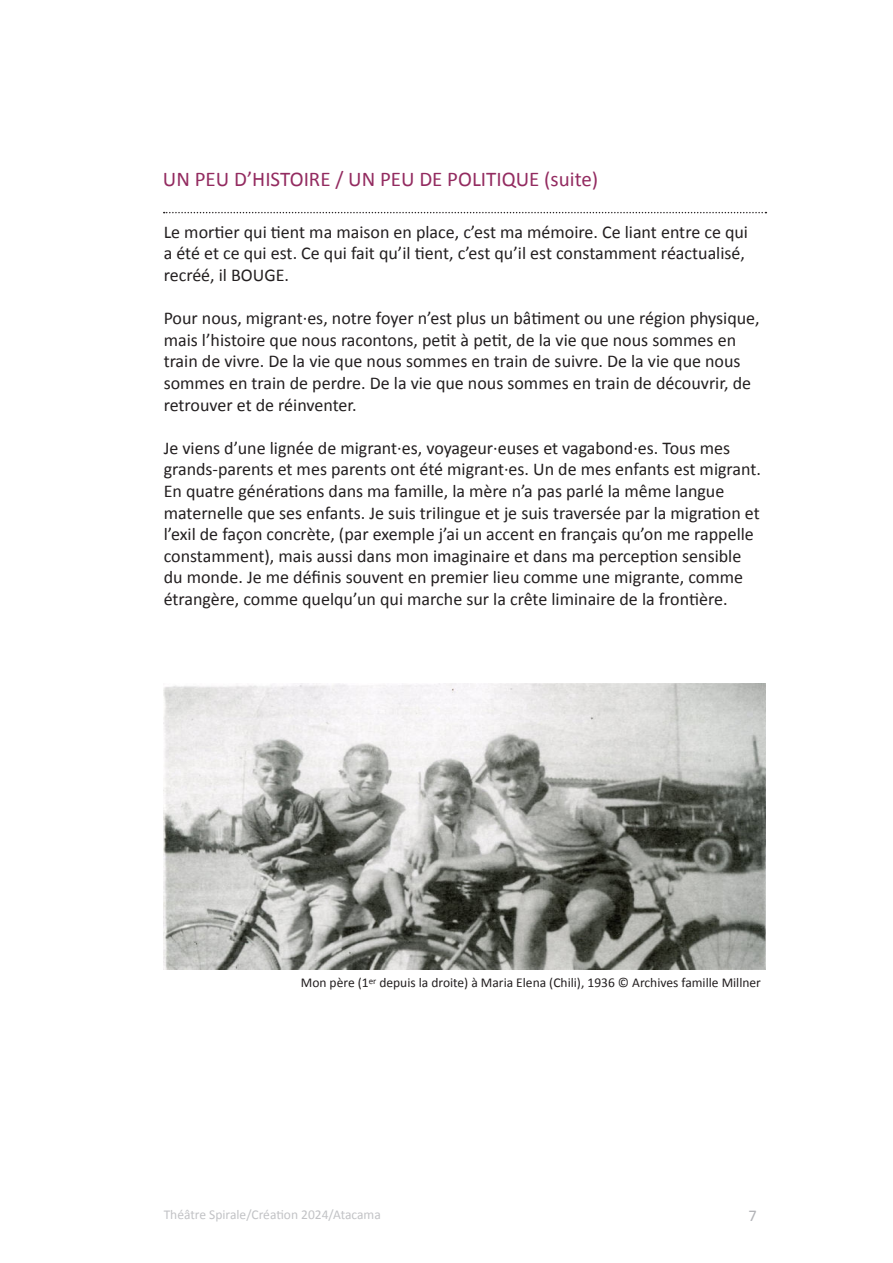
<style>
.page{position:relative;width:893px;height:1263px;background:#fff}
.page>*{position:absolute;margin:0;border:0;box-sizing:border-box;transform-origin:0 0}
.t1{font:21px "Calibri";color:#932b60}
.t2{font:18px/21.6px "Calibri";color:#231f20}
.t3{font:16.5px "Calibri";color:#b2b3b7}
.t4{font:13.5px "Calibri";color:#231f20}
.t5{font:13.5px "Calibri";color:#c2c3c6}
</style>
<div class="page">
<svg style="left:164px;top:212px;width:602px;height:1px"></svg>
<img style="left:164px;top:683px;width:601px;height:286px">
<p class="t1" style="left:163px;top:166px;width:437px">UN PEU D’HISTOIRE / UN PEU DE POLITIQUE (suite)</p>
<p class="t2" style="left:164px;top:221px;width:586px">Le mortier qui tient ma maison en place, c’est ma mémoire. Ce liant entre ce qui a été et ce qui est. Ce qui fait qu’il tient, c’est qu’il est constamment réactualisé, recréé, il BOUGE.</p>
<p class="t2" style="left:164px;top:307px;width:598px">Pour nous, migrant·es, notre foyer n’est plus un bâtiment ou une région physique, mais l’histoire que nous racontons, petit à petit, de la vie que nous sommes en train de vivre. De la vie que nous sommes en train de suivre. De la vie que nous sommes en train de perdre. De la vie que nous sommes en train de découvrir, de retrouver et de réinventer.</p>
<p class="t2" style="left:164px;top:437px;width:599px">Je viens d’une lignée de migrant·es, voyageur·euses et vagabond·es. Tous mes grands-parents et mes parents ont été migrant·es. Un de mes enfants est migrant.<br>En quatre générations dans ma famille, la mère n’a pas parlé la même langue maternelle que ses enfants. Je suis trilingue et je suis traversée par la migration et l’exil de façon concrète, (par exemple j’ai un accent en français qu’on me rappelle constamment), mais aussi dans mon imaginaire et dans ma perception sensible du monde. Je me définis souvent en premier lieu comme une migrante, comme étrangère, comme quelqu’un qui marche sur la crête liminaire de la frontière.</p>
<p class="t4" style="left:301px;top:976px;width:462px">Mon père (1<sup>er</sup> depuis la droite) à Maria Elena (Chili), 1936 © Archives famille Millner</p>
<p class="t5" style="left:164px;top:1206px;width:219px">Théâtre Spirale/Création 2024/Atacama</p>
<p class="t3" style="left:748px;top:1208px;width:10px">7</p>
</div>
